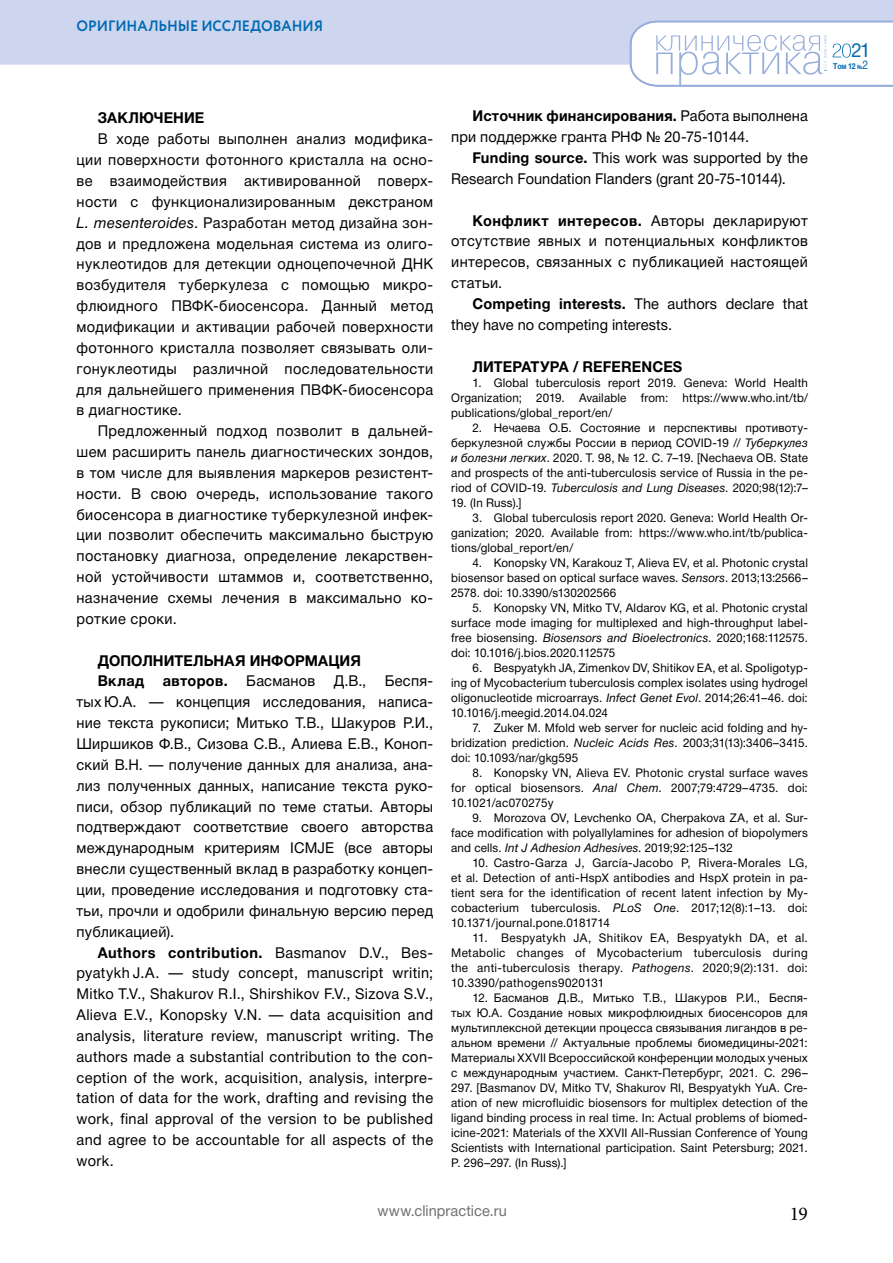
<style>
.page{position:relative;width:893px;height:1263px;background:#fff}
.page>*{position:absolute;margin:0;border:0;box-sizing:border-box;transform-origin:0 0}
.t1{font:19.5px "Minion Pro";color:#000}
.t2{font:19.5px "Helvetica Neue Cyr";color:#016ab3;scale:.95 1}
.t3{font:15px/20.9px "Helvetica Neue Cyr";letter-spacing:.02em;color:#000;text-align:justify}
.t4{font:700 15px "Helvetica Neue Cyr";letter-spacing:.015em;color:#000}
.t5{font:700 15px "Helvetica Neue Cyr";letter-spacing:.035em;color:#000}
.t6{font:700 15px "Circe";letter-spacing:-.005em;color:#016ab3;scale:.95 1}
.t7{font:15px "Helvetica Neue Cyr";letter-spacing:.005em;color:#706f6f}
.t8{font:12px/15px "Helvetica Neue Cyr";letter-spacing:.01em;color:#000;text-align:justify}
.t9{font:700 8.25px "Helvetica Neue Cyr";color:#016ab3;scale:.85 1}
.s1{font-style:italic}
.s2{font-weight:700}
.s3{font-weight:400}
.s4{font-family:"Myriad Pro"}
.s5{font-size:6px}
.s6{font-weight:400;font-size:12px}
</style>
<div class="page">
<div style="left:0;top:0;width:893px;height:65px;background:#cdd6ee"></div>
<svg style="left:629px;top:20px;width:264px;height:67px"></svg>
<p class="t6" style="left:77px;top:16px;width:261px">ОРИГИНАЛЬНЫЕ ИССЛЕДОВАНИЯ</p>
<p class="t4" style="left:98px;top:110px;width:108px">ЗАКЛЮЧЕНИЕ</p>
<p class="t3" style="left:77px;top:129px;width:358px;text-indent:21px">В ходе работы выполнен анализ модифика&shy;ции поверхности фотонного кристалла на осно&shy;ве взаимодействия активированной поверх&shy;ности с функционализированным декстраном <span class="s1">L. mesenteroides</span>. Разработан метод дизайна зон&shy;дов и предложена модельная система из олиго&shy;нуклеотидов для детекции одноцепочечной ДНК возбудителя туберкулеза с помощью микро&shy;флюидного ПВФК-биосенсора. Данный метод модификации и активации рабочей поверхности фотонного кристалла позволяет связывать оли&shy;гонуклеотиды различной последовательности для дальнейшего применения ПВФК-биосенсора в диагностике.</p>
<p class="t3" style="left:77px;top:421px;width:358px;text-indent:21px">Предложенный подход позволит в дальней&shy;шем расширить панель диагностических зондов, в том числе для выявления маркеров резистент&shy;ности. В свою очередь, использование такого биосенсора в диагностике туберкулезной инфек&shy;ции позволит обеспечить максимально быструю постановку диагноза, определение лекарствен&shy;ной устойчивости штаммов и, соответственно, назначение схемы лечения в максимально ко&shy;роткие сроки.</p>
<p class="t4" style="left:98px;top:652px;width:45px">Дополнительна</p>
<p class="t4" style="left:235px;top:652px;width:27px">я информаци</p>
<p class="t4" style="left:350px;top:652px;width:12px">я</p>
<p class="t3" style="left:98px;top:671px;width:337px"><span class="s2">Вклад авторов.</span> Басманов Д.В., Беспя-</p>
<p class="t3" style="left:77px;top:692px;width:358px">тых Ю.А. — концепция исследования, написа-</p>
<p class="t3" style="left:77px;top:712px;width:358px">ние текста рукописи; Митько Т.В., Шакуров Р.И.,</p>
<p class="t3" style="left:77px;top:733px;width:358px">Ширшиков Ф.В., Сизова С.В., Алиева Е.В., Коноп-</p>
<p class="t3" style="left:77px;top:754px;width:358px">ский В.Н. — получение данных для анализа, ана-</p>
<p class="t3" style="left:77px;top:775px;width:358px">лиз полученных данных, написание текста руко-</p>
<p class="t3" style="left:77px;top:796px;width:358px">писи, обзор публикаций по теме статьи. Авторы</p>
<p class="t3" style="left:77px;top:817px;width:358px">подтверждают соответствие своего авторства</p>
<p class="t3" style="left:77px;top:838px;width:358px">международным критериям ICMJE (все авторы</p>
<p class="t3" style="left:77px;top:858px;width:358px">внесли существенный вклад в разработку концеп-</p>
<p class="t3" style="left:77px;top:879px;width:358px">ции, проведение исследования и подготовку ста-</p>
<p class="t3" style="left:77px;top:900px;width:358px">тьи, прочли и одобрили финальную версию перед</p>
<p class="t3" style="left:77px;top:921px;width:99px">публикацией).</p>
<p class="t5" style="left:98px;top:944px;width:337px">Authors contribution. <span class="s3">Basmanov D.V., Bes-</span></p>
<p class="t3" style="left:77px;top:963px;width:358px">pyatykh J.A. — study concept, manuscript writin;</p>
<p class="t3" style="left:77px;top:984px;width:358px">Mitko T.V., Shakurov R.I., Shirshikov F.V., Sizova S.V.,</p>
<p class="t3" style="left:77px;top:1004px;width:358px">Alieva E.V., Konopsky V.N. — data acquisition and</p>
<p class="t3" style="left:77px;top:1025px;width:358px">analysis, literature review, manuscript writing. The</p>
<p class="t3" style="left:77px;top:1046px;width:358px">authors made a substantial contribution to the con-</p>
<p class="t3" style="left:77px;top:1067px;width:358px">ception of the work, acquisition, analysis, interpre-</p>
<p class="t3" style="left:77px;top:1088px;width:358px">tation of data for the work, drafting and revising the</p>
<p class="t3" style="left:77px;top:1109px;width:358px">work, final approval of the version to be published</p>
<p class="t3" style="left:77px;top:1129px;width:358px">and agree to be accountable for all aspects of the</p>
<p class="t3" style="left:77px;top:1150px;width:39px">work.</p>
<p class="t3" style="left:451px;top:106px;width:358px;text-indent:21px"><span class="s2">Источник финансирования.</span> Работа выполнена при поддержке гранта РНФ № 20-75-10144.</p>
<p class="t3" style="left:451px;top:147px;width:358px;text-indent:21px"><span class="s2">Funding source.</span> This work was supported by the<br>Research Foundation Flanders (grant 20-75-10144).</p>
<p class="t3" style="left:451px;top:210px;width:358px;text-indent:21px"><span class="s2">Конфликт интересов.</span> Авторы декларируют отсутствие явных и потенциальных конфликтов интересов, связанных с публикацией настоящей статьи.</p>
<p class="t3" style="left:451px;top:293px;width:358px;text-indent:21px"><span class="s2">Competing interests.</span> The authors declare that they have no competing interests.</p>
<p class="t4" style="left:472px;top:358px;width:211px">ЛИТЕРАТУРА / REFERENCES</p>
<p class="t8" style="left:451px;top:375px;width:358px;text-indent:21px">1. Global tuberculosis report 2019. Geneva: World Health Organization; 2019. Available from: https://www.who.int/tb/ publications/global_report/en/</p>
<p class="t8" style="left:451px;top:420px;width:358px;text-indent:21px">2. Нечаева О.Б. Состояние и перспективы противоту&shy;беркулезной службы России в период COVID-19 // <span class="s1">Туберкулез и болезни легких</span>. 2020. Т. 98, № 12. С. 7–19. [Nechaeva OB. State and prospects of the anti-tuberculosis service of Russia in the pe&shy;riod of COVID-19. <span class="s1">Tuberculosis and Lung Diseases</span>. 2020;98(12):7–</p>
<p class="t8" style="left:451px;top:495px;width:72px">19. (In Russ).]</p>
<p class="t8" style="left:451px;top:510px;width:358px;text-indent:21px">3. Global tuberculosis report 2020. Geneva: World Health Or&shy;ganization; 2020. Available from: https://www.who.int/tb/publica&shy;tions/global_report/en/</p>
<p class="t8" style="left:451px;top:555px;width:358px;text-indent:21px">4. Konopsky VN, Karakouz T, Alieva EV, et al. Photonic crystal biosensor based on optical surface waves. <span class="s1">Sensors</span>. 2013;13:2566– 2578. doi: 10.3390/s130202566</p>
<p class="t8" style="left:451px;top:600px;width:358px;text-indent:21px">5. Konopsky VN, Mitko TV, Aldarov KG, et al. Photonic crystal surface mode imaging for multiplexed and high-throughput label&shy;free biosensing. <span class="s1">Biosensors and Bioelectronics</span>. 2020;168:112575. doi: 10.1016/j.bios.2020.112575</p>
<p class="t8" style="left:451px;top:660px;width:358px;text-indent:21px">6. Bespyatykh JA, Zimenkov DV, Shitikov EA, et al. Spoligotyp&shy;ing of Mycobacterium tuberculosis complex isolates using hydrogel oligonucleotide microarrays. <span class="s1">Infect Genet Evol</span>. 2014;26:41–46. doi:<br>10.1016/j.meegid.2014.04.024</p>
<p class="t8" style="left:451px;top:720px;width:358px;text-indent:21px">7. Zuker M. Mfold web server for nucleic acid folding and hy&shy;bridization prediction. <span class="s1">Nucleic Acids Res</span>. 2003;31(13):3406–3415. doi: 10.1093/nar/gkg595</p>
<p class="t8" style="left:451px;top:765px;width:358px;text-indent:21px">8. Konopsky VN, Alieva EV. Photonic crystal surface waves for optical biosensors. <span class="s1">Anal Chem</span>. 2007;79:4729–4735. doi:<br>10.1021/ac070275y</p>
<p class="t8" style="left:451px;top:810px;width:358px;text-indent:21px">9. Morozova OV, Levchenko OA, Cherpakova ZA, et al. Sur&shy;face modification with polyallylamines for adhesion of biopolymers and cells. <span class="s1">Int J Adhesion Adhesives</span>. 2019;92:125–132</p>
<p class="t8" style="left:451px;top:855px;width:358px;text-indent:21px">10. Castro-Garza J, Garc<span class="s4">í</span>a-Jacobo P, Rivera-Morales LG, et al. Detection of anti-HspX antibodies and HspX protein in pa&shy;tient sera for the identification of recent latent infection by My&shy;cobacterium tuberculosis. <span class="s1">PLoS One</span>. 2017;12(8):1–13. doi:<br>10.1371/journal.pone.0181714</p>
<p class="t8" style="left:451px;top:930px;width:358px;text-indent:21px">11. Bespyatykh JA, Shitikov EA, Bespyatykh DA, et al.<br>Metabolic changes of Mycobacterium tuberculosis during the anti-tuberculosis therapy. <span class="s1">Pathogens</span>. 2020;9(2):131. doi:<br>10.3390/pathogens9020131</p>
<p class="t8" style="left:451px;top:990px;width:358px;text-indent:21px">12. Басманов Д.В., Митько Т.В., Шакуров Р.И., Беспя&shy;тых Ю.А. Создание новых микрофлюидных биосенсоров для мультиплексной детекции процесса связывания лигандов в ре&shy;альном времени // Актуальные проблемы биомедицины-2021:<br>Материалы XXVII Всероссийской конференции молодых ученых с международным участием. Санкт-Петербург, 2021. С. 296– 297. [Basmanov DV, Mitko TV, Shakurov RI, Bespyatykh YuA. Cre&shy;ation of new microfluidic biosensors for multiplex detection of the ligand binding process in real time. In: Actual problems of biomed&shy;icine-2021: Materials of the XXVII All-Russian Conference of Young Scientists with International participation. Saint Petersburg; 2021.<br>Р. 296–297. (In Russ).]</p>
<p class="t7" style="left:377px;top:1203px;width:131px">www.clinpractice.ru</p>
<h1 class="t1" style="left:790px;top:1200px;width:20px">19</h1>
<h1 class="t2" style="left:851px;top:40px;width:22px">21</h1>
<p class="t9" style="left:833px;top:61px;width:43px">Том 12 <span class="s5">№</span><span class="s6">2</span></p>
</div>
